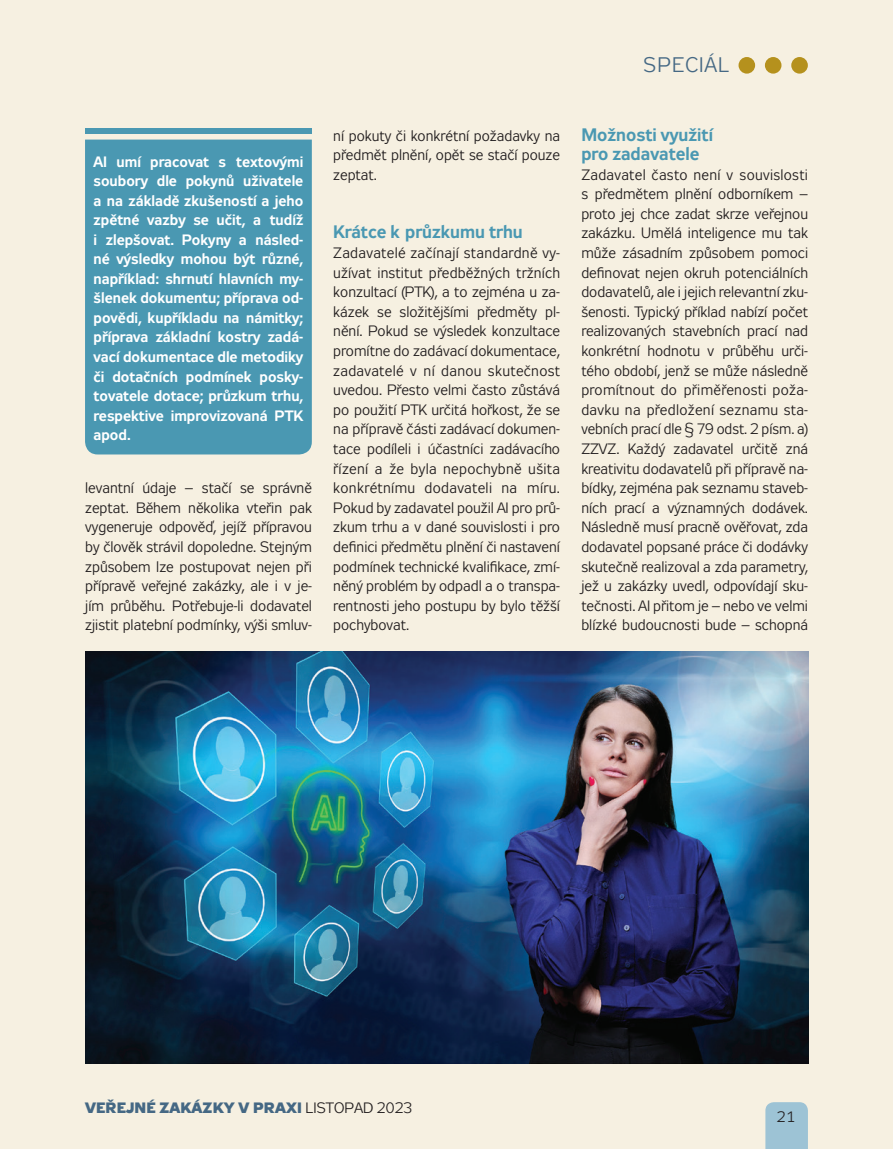
<style>
.page{position:relative;width:893px;height:1149px;background:#fff}
.page>*{position:absolute;margin:0;border:0;box-sizing:border-box;transform-origin:0 0}
.t1{font:21px "Zeppelin 31";letter-spacing:.06em;color:#456884}
.MPT_nadpis{font:700 18px/19.5px "Zeppelin 31";color:#4a98b2}
.MPT_text{font:15px/19.5px "Zeppelin 31";color:#231f20;text-align:justify}
.MPT_text_neodsazeny{font:15px/19.6px "Zeppelin 31";color:#231f20;text-align:justify}
.MPT_tip{font:700 15px/19.5px "Zeppelin 31";color:#fff;text-align:justify}
.t2{font:700 15px "Zeppelin 33";letter-spacing:.01em;color:#456884}
.s1{font-family:"Zeppelin 31";font-weight:400;color:#231f20}
</style>
<div class="page">
<div style="left:0;top:0;width:893px;height:1148px;background:#f6f0e1"></div>
<div style="left:791px;top:57px;width:17px;height:17px;background:#b5911d;border-radius:50%"></div>
<div style="left:765px;top:57px;width:16px;height:17px;background:#b5911d;border-radius:50%"></div>
<div style="left:738px;top:57px;width:17px;height:17px;background:#b5911d;border-radius:50%"></div>
<div style="left:765px;top:1102px;width:43px;height:46px;background:#9dc3d5"></div>
<img style="left:85px;top:651px;width:723px;height:412px">
<div style="left:85px;top:139px;width:227px;height:315px;background:#4a98b2"></div>
<div style="left:85px;top:128px;width:227px;height:6px;background:#4a98b2"></div>
<p class="t1" style="left:644px;top:54px;width:87px">SPECIÁL</p>
<p class="MPT_tip" style="left:94px;top:153px;width:211px">AI umí pracovat s textovými soubory dle pokynů uživatele a na základě zkušeností a jeho zpětné vazby se učit, a tudíž i zlepšovat. Pokyny a násled&shy;né výsledky mohou být různé, například: shrnutí hlavních my&shy;šlenek dokumentu; příprava od&shy;povědi, kupříkladu na námitky; příprava základní kostry zadá&shy;vací dokumentace dle metodiky či dotačních podmínek posky&shy;tovatele dotace; průzkum trhu, respektive improvizovaná PTK apod.</p>
<p class="MPT_text" style="left:85px;top:478px;width:228px">levantní údaje – stačí se správně zeptat. Během několika vteřin pak vygeneruje odpověď, jejíž přípravou by člověk strávil dopoledne. Stejným způsobem lze postupovat nejen při přípravě veřejné zakázky, ale i v je&shy;jím průběhu. Potřebuje-li dodavatel zjistit platební podmínky, výši smluv-</p>
<p class="MPT_text" style="left:333px;top:126px;width:228px">ní pokuty či konkrétní požadavky na předmět plnění, opět se stačí pouze zeptat.</p>
<p class="MPT_nadpis" style="left:333px;top:224px;width:191px">Krátce k průzkumu trhu</p>
<p class="MPT_text_neodsazeny" style="left:333px;top:243px;width:228px">Zadavatelé začínají standardně vy&shy;užívat institut předběžných tržních konzultací (PTK), a to zejména u za&shy;kázek se složitějšími předměty pl&shy;nění. Pokud se výsledek konzultace promítne do zadávací dokumentace, zadavatelé v ní danou skutečnost uvedou. Přesto velmi často zůstává po použití PTK určitá hořkost, že se na přípravě části zadávací dokumen&shy;tace podíleli i účastníci zadávacího řízení a že byla nepochybně ušita konkrétnímu dodavateli na míru.<br>Pokud by zadavatel použil AI pro prů&shy;zkum trhu a v dané souvislosti i pro definici předmětu plnění či nastavení podmínek technické kvalifikace, zmí&shy;něný problém by odpadl a o transpa&shy;rentnosti jeho postupu by bylo těžší pochybovat.</p>
<p class="MPT_nadpis" style="left:581px;top:126px;width:133px">Možnosti využití pro zadavatele</p>
<p class="MPT_text" style="left:581px;top:165px;width:228px">Zadavatel často není v souvislosti s předmětem plnění odborníkem – proto jej chce zadat skrze veřejnou zakázku. Umělá inteligence mu tak může zásadním způsobem pomoci definovat nejen okruh potenciálních dodavatelů, ale i jejich relevantní zku&shy;šenosti. Typický příklad nabízí počet realizovaných stavebních prací nad konkrétní hodnotu v průběhu urči&shy;tého období, jenž se může následně promítnout do přiměřenosti poža&shy;davku na předložení seznamu sta&shy;vebních prací dle § 79 odst. 2 písm. a)<br>ZZVZ. Každý zadavatel určitě zná kreativitu dodavatelů při přípravě na&shy;bídky, zejména pak seznamu staveb&shy;ních prací a významných dodávek.<br>Následně musí pracně ověřovat, zda dodavatel popsané práce či dodávky skutečně realizoval a zda parametry, jež u zakázky uvedl, odpovídají sku&shy;tečnosti. AI přitom je – nebo ve velmi blízké budoucnosti bude – schopná</p>
<p class="t2" style="left:85px;top:1098px;width:329px">VEŘEJNÉ ZAKÁZKY V PRAXI <span class="s1">LISTOPAD 2023</span></p>
<p class="MPT_text" style="left:777px;top:1106px;width:20px">21</p>
</div>
